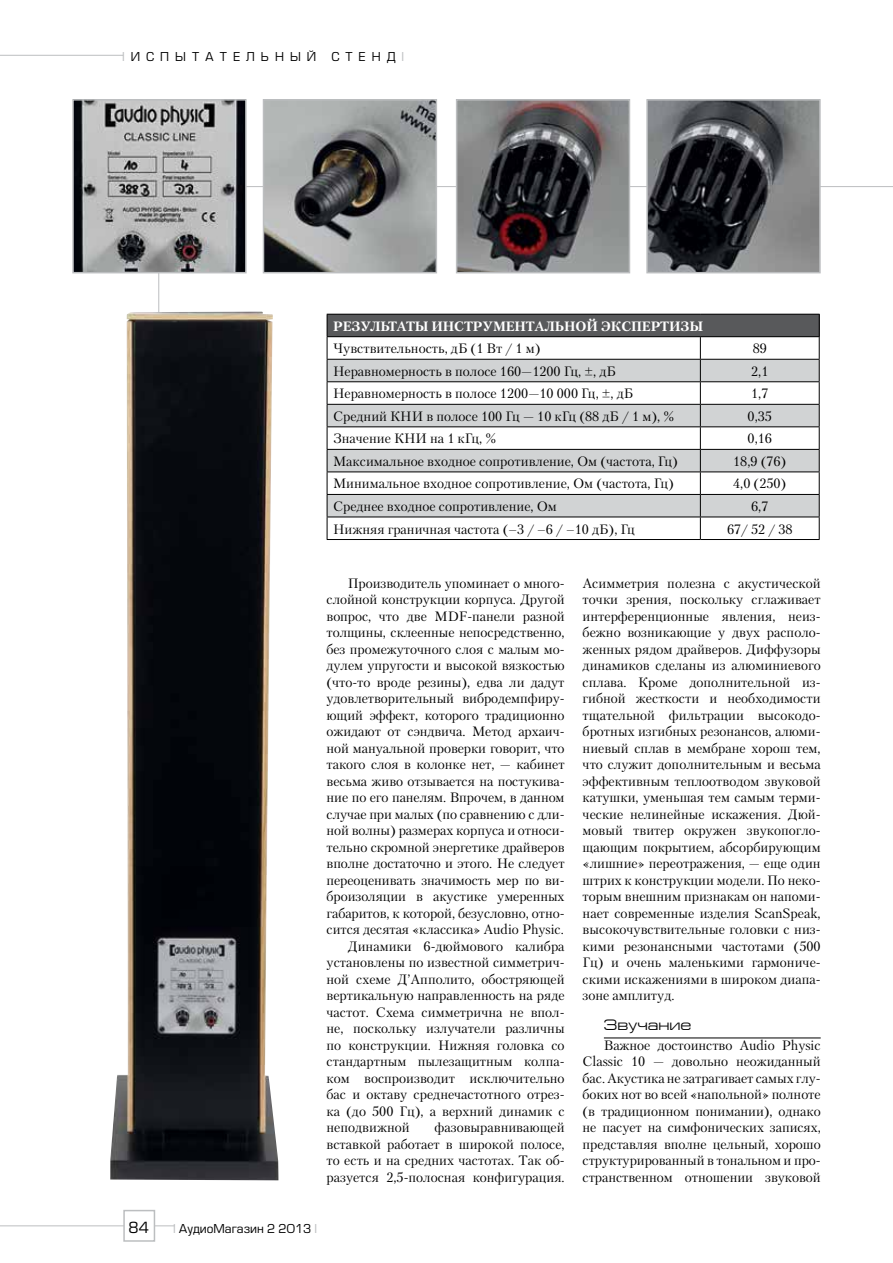
<style>
.page{position:relative;width:893px;height:1263px;background:#fff}
.page>*{position:absolute;margin:0;border:0;box-sizing:border-box;transform-origin:0 0}
.t1{font:15px "Europe Extended C";color:#000}
.t2{font:15px "Europe C";color:#000}
.t3{font:13.5px/16.5px "Petersburg";letter-spacing:-.005em;color:#000;text-align:justify}
.t4{font:700 13.5px "Petersburg";color:#fff}
.t5{font:12px "Europe C";letter-spacing:.5em;color:#000}
.t6{font:12px "Europe C";color:#000}
.s1{color:#bcbec0}
</style>
<div class="page">
<hr style="left:0;top:55px;width:123px;height:1px;background:#bcbec0">
<hr style="left:0;top:1225px;width:175px;height:1px;background:#bcbec0">
<div style="left:123px;top:1210px;width:32px;height:32px;background:#fff;border:2px solid #bcbec0"></div>
<hr style="left:232px;top:186px;width:661px;height:1px;background:#bcbec0">
<hr style="left:158px;top:205px;width:1px;height:372px;background:#bcbec0">
<hr style="left:604px;top:1038px;width:217px;height:1px;background:#000">
<img style="left:459px;top:102px;width:168px;height:168px">
<div style="left:456px;top:99px;width:174px;height:174px;border:2px solid #bcbec0"></div>
<img style="left:75px;top:102px;width:169px;height:168px">
<div style="left:72px;top:99px;width:175px;height:174px;border:2px solid #bcbec0"></div>
<img style="left:649px;top:102px;width:169px;height:168px">
<div style="left:646px;top:99px;width:175px;height:174px;border:2px solid #bcbec0"></div>
<img style="left:266px;top:102px;width:168px;height:168px">
<div style="left:263px;top:99px;width:174px;height:174px;border:2px solid #bcbec0"></div>
<div style="left:327px;top:314px;width:492px;height:23px;background:#58595b"></div>
<svg style="left:328px;top:360px;width:491px;height:157px;fill:#d1d3d4"></svg>
<hr style="left:327px;top:314px;width:373px;height:1px;background:#000">
<hr style="left:700px;top:314px;width:120px;height:1px;background:#000">
<hr style="left:327px;top:336px;width:373px;height:1px;background:#000">
<hr style="left:700px;top:336px;width:120px;height:1px;background:#000">
<hr style="left:327px;top:359px;width:373px;height:1px;background:#000">
<hr style="left:700px;top:359px;width:120px;height:1px;background:#000">
<hr style="left:327px;top:381px;width:373px;height:1px;background:#000">
<hr style="left:700px;top:381px;width:120px;height:1px;background:#000">
<hr style="left:327px;top:404px;width:373px;height:1px;background:#000">
<hr style="left:700px;top:404px;width:120px;height:1px;background:#000">
<hr style="left:327px;top:426px;width:373px;height:1px;background:#000">
<hr style="left:700px;top:426px;width:120px;height:1px;background:#000">
<hr style="left:327px;top:449px;width:373px;height:1px;background:#000">
<hr style="left:700px;top:449px;width:120px;height:1px;background:#000">
<hr style="left:327px;top:471px;width:373px;height:1px;background:#000">
<hr style="left:700px;top:471px;width:120px;height:1px;background:#000">
<hr style="left:327px;top:494px;width:373px;height:1px;background:#000">
<hr style="left:700px;top:494px;width:120px;height:1px;background:#000">
<hr style="left:327px;top:517px;width:373px;height:1px;background:#000">
<svg style="left:327px;top:315px;width:1px;height:224px"></svg>
<hr style="left:700px;top:517px;width:120px;height:1px;background:#000">
<svg style="left:700px;top:337px;width:1px;height:202px"></svg>
<svg style="left:819px;top:315px;width:1px;height:224px"></svg>
<hr style="left:327px;top:539px;width:373px;height:1px;background:#000">
<hr style="left:700px;top:539px;width:120px;height:1px;background:#000">
<img style="left:110px;top:312px;width:168px;height:868px">
<p class="t5" style="left:122px;top:49px;width:196px"><span class="s1">I</span>ИСПЫТАТЕЛЬНЫЙ</p>
<p class="t5" style="left:331px;top:49px;width:74px">СТЕНД<span class="s1">I</span></p>
<p class="t4" style="left:333px;top:317px;width:371px">РЕЗУЛЬТАТЫ ИНСТРУМЕНТАЛЬНОЙ ЭКСПЕРТИЗЫ</p>
<p class="t3" style="left:333px;top:340px;width:209px">Чувствительность, дБ (1 Вт / 1 м)</p>
<p class="t3" style="left:753px;top:340px;width:16px">89</p>
<p class="t3" style="left:333px;top:363px;width:284px">Неравномерность в полосе 160—1200 Гц, ±, дБ</p>
<p class="t3" style="left:751px;top:363px;width:19px">2,1</p>
<p class="t3" style="left:333px;top:385px;width:302px">Неравномерность в полосе 1200—10 000 Гц, ±, дБ</p>
<p class="t3" style="left:751px;top:385px;width:19px">1,7</p>
<p class="t3" style="left:333px;top:408px;width:343px">Средний КНИ в полосе 100 Гц — 10 кГц (88 дБ / 1 м), %</p>
<p class="t3" style="left:748px;top:408px;width:26px">0,35</p>
<p class="t3" style="left:333px;top:430px;width:165px">Значение КНИ на 1 кГц, %</p>
<p class="t3" style="left:748px;top:430px;width:26px">0,16</p>
<p class="t3" style="left:333px;top:453px;width:346px">Максимальное входное сопротивление, Ом (частота, Гц)</p>
<p class="t3" style="left:733px;top:453px;width:55px">18,9 (76)</p>
<p class="t3" style="left:333px;top:475px;width:342px">Минимальное входное сопротивление, Ом (частота, Гц)</p>
<p class="t3" style="left:733px;top:475px;width:55px">4,0 (250)</p>
<p class="t3" style="left:333px;top:498px;width:225px">Среднее входное сопротивление, Ом</p>
<p class="t3" style="left:751px;top:498px;width:19px">6,7</p>
<p class="t3" style="left:333px;top:521px;width:303px">Нижняя граничная частота (–3 / –6 / –10 дБ), Гц</p>
<p class="t3" style="left:727px;top:521px;width:67px">67/ 52 / 38</p>
<p class="t3" style="left:348px;top:575px;width:218px">Производитель упоминает о много-</p>
<p class="t3" style="left:327px;top:591px;width:240px">слойной конструкции корпуса. Другой</p>
<p class="t3" style="left:327px;top:608px;width:240px">вопрос, что две MDF-панели разной</p>
<p class="t3" style="left:327px;top:624px;width:240px">толщины, склеенные непосредственно,</p>
<p class="t3" style="left:327px;top:641px;width:240px">без промежуточного слоя с малым мо-</p>
<p class="t3" style="left:327px;top:657px;width:240px">дулем упругости и высокой вязкостью</p>
<p class="t3" style="left:327px;top:674px;width:240px">(что-то вроде резины), едва ли дадут</p>
<p class="t3" style="left:327px;top:690px;width:240px">удовлетворительный вибродемпфиру-</p>
<p class="t3" style="left:327px;top:707px;width:240px">ющий эффект, которого традиционно</p>
<p class="t3" style="left:327px;top:723px;width:240px">ожидают от сэндвича. Метод архаич-</p>
<p class="t3" style="left:327px;top:740px;width:240px">ной мануальной проверки говорит, что</p>
<p class="t3" style="left:327px;top:756px;width:240px">такого слоя в колонке нет, — кабинет</p>
<p class="t3" style="left:327px;top:773px;width:240px">весьма живо отзывается на постукива-</p>
<p class="t3" style="left:327px;top:789px;width:240px">ние по его панелям. Впрочем, в данном</p>
<p class="t3" style="left:327px;top:806px;width:240px">случае при малых (по сравнению с дли-</p>
<p class="t3" style="left:327px;top:822px;width:240px">ной волны) размерах корпуса и относи-</p>
<p class="t3" style="left:327px;top:839px;width:240px">тельно скромной энергетике драйверов</p>
<p class="t3" style="left:327px;top:855px;width:240px">вполне достаточно и этого. Не следует</p>
<p class="t3" style="left:327px;top:872px;width:240px">переоценивать значимость мер по ви-</p>
<p class="t3" style="left:327px;top:888px;width:240px">броизоляции в акустике умеренных</p>
<p class="t3" style="left:327px;top:905px;width:240px">габаритов, к которой, безусловно, отно-</p>
<p class="t3" style="left:327px;top:921px;width:239px">сится десятая «классика» Audio Physic.</p>
<p class="t3" style="left:348px;top:938px;width:218px">Динамики 6-дюймового калибра</p>
<p class="t3" style="left:327px;top:954px;width:240px">установлены по известной симметрич-</p>
<p class="t3" style="left:327px;top:971px;width:240px">ной схеме Д’Апполито, обостряющей</p>
<p class="t3" style="left:327px;top:987px;width:240px">вертикальную направленность на ряде</p>
<p class="t3" style="left:327px;top:1004px;width:240px">частот. Схема симметрична не впол-</p>
<p class="t3" style="left:327px;top:1020px;width:240px">не, поскольку излучатели различны</p>
<p class="t3" style="left:327px;top:1037px;width:240px">по конструкции. Нижняя головка со</p>
<p class="t3" style="left:327px;top:1053px;width:240px">стандартным пылезащитным колпа-</p>
<p class="t3" style="left:327px;top:1070px;width:240px">ком воспроизводит исключительно</p>
<p class="t3" style="left:327px;top:1086px;width:240px">бас и октаву среднечастотного отрез-</p>
<p class="t3" style="left:327px;top:1103px;width:240px">ка (до 500 Гц), а верхний динамик с</p>
<p class="t3" style="left:327px;top:1119px;width:85px">неподвижной</p>
<p class="t3" style="left:327px;top:1119px;width:240px;text-indent:108px">фазовыравнивающей вставкой работает в широкой полосе, то есть и на средних частотах. Так об&shy;разуется 2,5-полосная конфигурация.</p>
<p class="t2" style="left:128px;top:1219px;width:22px">84</p>
<p class="t6" style="left:173px;top:1222px;width:146px"><span class="s1">I</span> АудиоМагазин 2 2013 <span class="s1">I</span></p>
<p class="t3" style="left:583px;top:575px;width:240px">Асимметрия полезна с акустической точки зрения, поскольку сглаживает интерференционные явления, неиз&shy;бежно возникающие у двух располо&shy;женных рядом драйверов. Диффузоры динамиков сделаны из алюминиевого сплава. Кроме дополнительной из&shy;гибной жесткости и необходимости тщательной фильтрации высокодо&shy;бротных изгибных резонансов, алюми&shy;ниевый сплав в мембране хорош тем, что служит дополнительным и весьма эффективным теплоотводом звуковой катушки, уменьшая тем самым терми&shy;ческие нелинейные искажения. Дюй&shy;мовый твитер окружен звукопогло&shy;щающим покрытием, абсорбирующим «лишние» переотражения, — еще один штрих к конструкции модели. По неко&shy;торым внешним признакам он напоми&shy;нает современные изделия ScanSpeak, высокочувствительные головки с низ&shy;кими резонансными частотами (500<br>Гц) и очень маленькими гармониче&shy;скими искажениями в широком диапа&shy;зоне амплитуд.</p>
<p class="t1" style="left:604px;top:1017px;width:89px">Звучание</p>
<p class="t3" style="left:583px;top:1037px;width:240px;text-indent:21px">Важное достоинство Audio Physic Classic 10 — довольно неожиданный бас. Акустика не затрагивает самых глу&shy;боких нот во всей «напольной» полноте (в традиционном понимании), однако не пасует на симфонических записях, представляя вполне цельный, хорошо структурированный в тональном и про&shy;странственном отношении звуковой</p>
</div>
